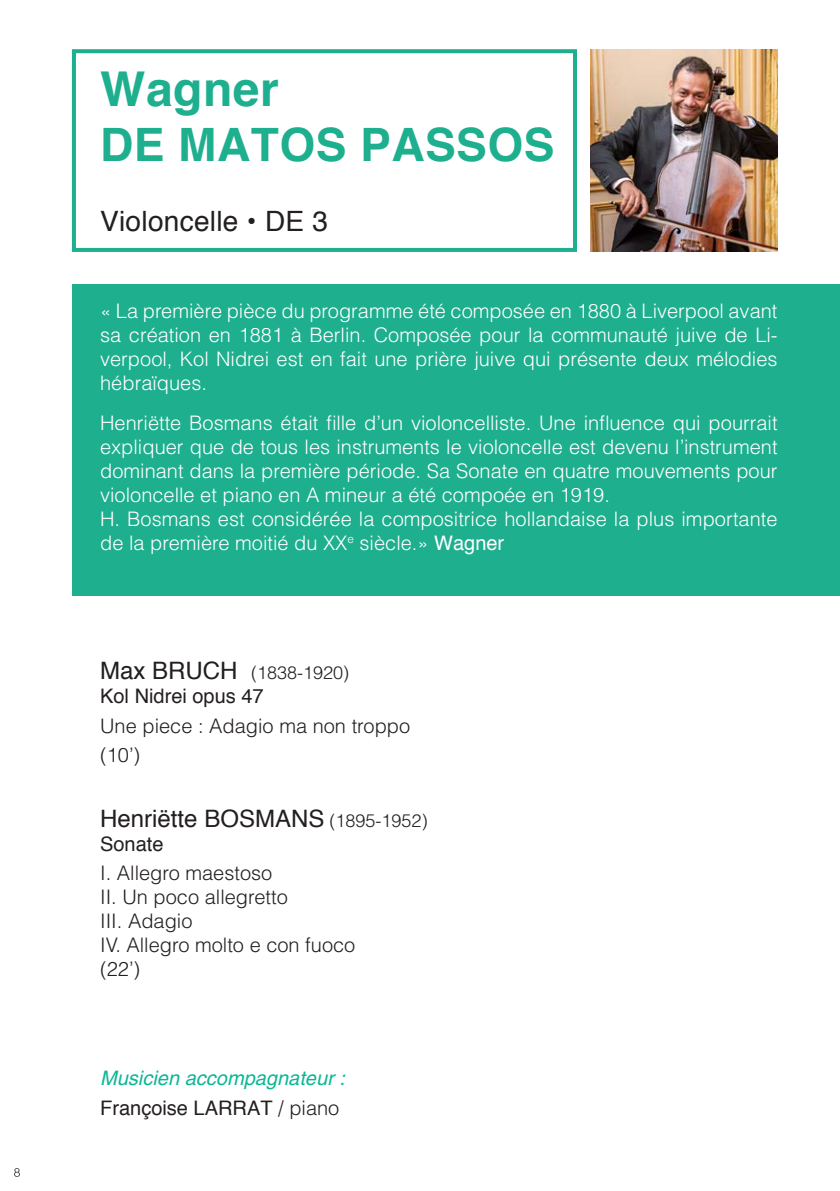
<style>
.page{position:relative;width:840px;height:1191px;background:#fff}
.page>*{position:absolute;margin:0;border:0;box-sizing:border-box;transform-origin:0 0}
.t1{font:700 48px "Helvetica";letter-spacing:.01em;color:#1daf8e}
.t2{font:700 46px "Helvetica";letter-spacing:.01em;color:#1daf8e}
.t3{font:28px "Helvetica";letter-spacing:.01em;color:#231f20}
.t4{font:24px "Helvetica";color:#231f20}
.t5{font:300 20px/24px "Helvetica";color:#fff;text-align:justify}
.t6{font:300 20px "Helvetica";color:#231f20}
.t7{font:20px "Helvetica";color:#231f20}
.t8{font:italic 20px "Helvetica";color:#0cb795}
.t9{font:300 18px "Helvetica";color:#231f20}
.s1{font-weight:400}
.s2{font-weight:400;font-size:24px}
.s3{font-weight:300;font-size:18px}
.s4{font-weight:300}
</style>
<div class="page">
<div style="left:72px;top:284px;width:767px;height:311px;background:#1daf8e"></div>
<img style="left:590px;top:49px;width:187px;height:203px">
<div style="left:72px;top:49px;width:504px;height:203px;border:4px solid #1daf8e"></div>
<svg style="left:14px;top:1168px;width:6px;height:8px"></svg>
<p class="t1" style="left:100px;top:59px;width:180px">Wagner</p>
<p class="t2" style="left:100px;top:116px;width:455px">DE MATOS PASSOS</p>
<p class="t3" style="left:100px;top:203px;width:229px">Violoncelle • DE 3</p>
<p class="t5" style="left:100px;top:298px;width:678px">« La première pièce du programme été composée en 1880 à Liverpool avant sa création en 1881 à Berlin. Composée pour la communauté juive de Li&shy;verpool, Kol Nidrei est en fait une prière juive qui présente deux mélodies hébraïques.</p>
<p class="t5" style="left:100px;top:410px;width:678px">Henriëtte Bosmans était fille d’un violoncelliste. Une influence qui pourrait expliquer que de tous les instruments le violoncelle est devenu l’instrument dominant dans la première période. Sa Sonate en quatre mouvements pour violoncelle et piano en A mineur a été compoée en 1919.</p>
<p class="t5" style="left:100px;top:506px;width:678px">H. Bosmans est considérée la compositrice hollandaise la plus importante de la première moitié du XX<sup>e</sup> siècle.» <span class="s1">Wagner</span></p>
<p class="t9" style="left:100px;top:661px;width:250px"><span class="s2">Max BRUCH</span> (1838-1920)</p>
<p class="t7" style="left:100px;top:683px;width:165px">Kol Nidrei opus 47</p>
<p class="t6" style="left:100px;top:713px;width:311px">Une piece : Adagio ma non troppo</p>
<p class="t6" style="left:100px;top:743px;width:42px">(10’)</p>
<p class="t4" style="left:100px;top:803px;width:329px">Henriëtte BOSMANS <span class="s3">(1895-1952)</span></p>
<p class="t7" style="left:100px;top:831px;width:65px">Sonate</p>
<p class="t6" style="left:100px;top:860px;width:173px">I. Allegro maestoso</p>
<p class="t6" style="left:100px;top:884px;width:189px">II. Un poco allegretto</p>
<p class="t6" style="left:100px;top:908px;width:94px">III. Adagio</p>
<p class="t6" style="left:100px;top:932px;width:256px">IV. Allegro molto e con fuoco</p>
<p class="t6" style="left:100px;top:956px;width:42px">(22’)</p>
<p class="t8" style="left:100px;top:1066px;width:246px">Musicien accompagnateur :</p>
<p class="t7" style="left:100px;top:1095px;width:240px">Françoise LARRAT <span class="s4">/ piano</span></p>
</div>
